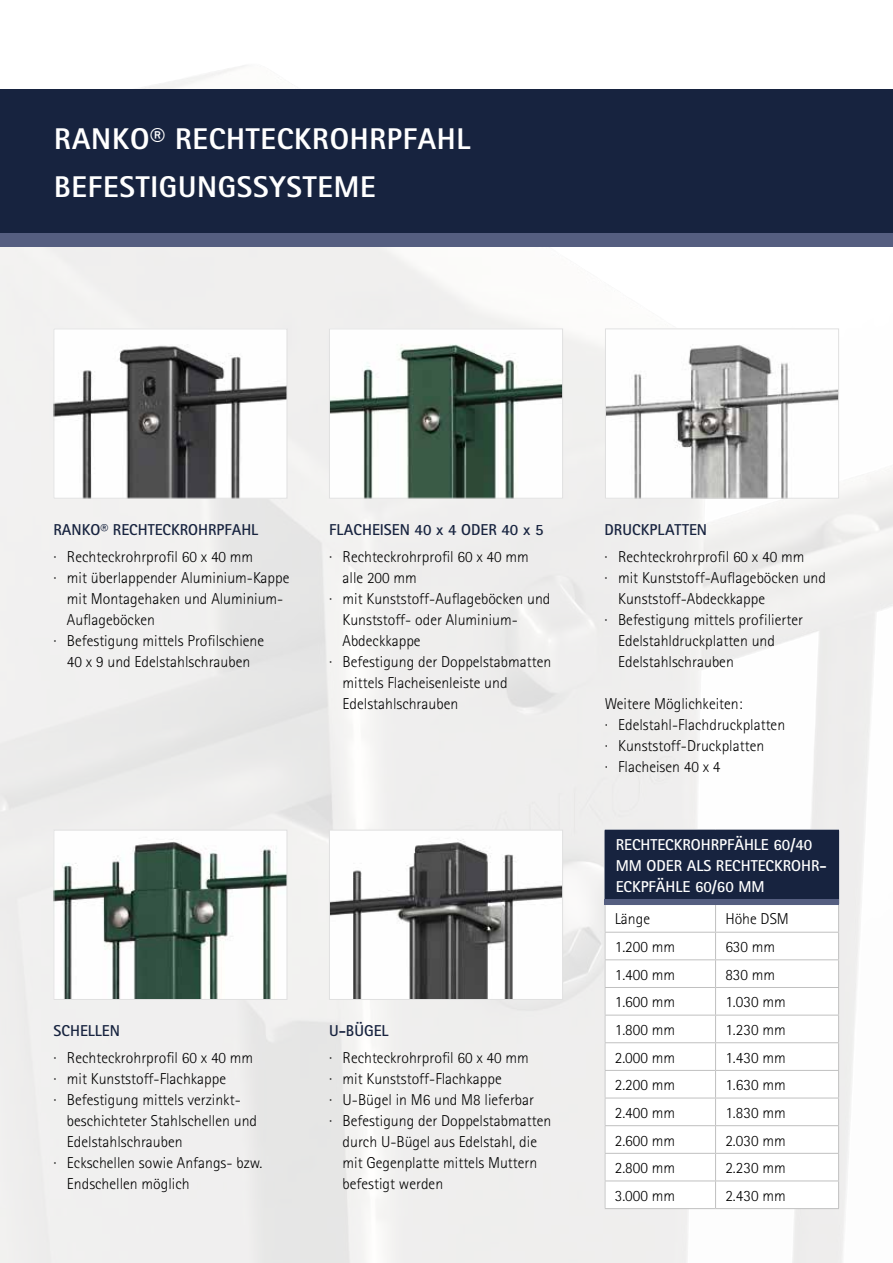
<style>
.page{position:relative;width:893px;height:1263px;background:#fff}
.page>*{position:absolute;margin:0;border:0;box-sizing:border-box;transform-origin:0 0}
.t1{font:800 30px/48.3px "Rotis Sans Serif";letter-spacing:.025em;color:#fff}
.t2{font:300 15.75px/21px "Rotis Sans Serif";color:#000}
.t3{font:700 15.75px "Rotis Sans Serif";color:#17233f}
.t4{font:700 15.75px/21px "Rotis Sans Serif";color:#fff}
</style>
<div class="page">
<img style="left:0;top:65px;width:893px;height:1198px">
<img style="left:607px;top:330px;width:230px;height:167px">
<div style="left:605px;top:328px;width:234px;height:171px;border:1px solid #e0e0e0"></div>
<img style="left:55px;top:330px;width:230px;height:167px">
<div style="left:53px;top:328px;width:234px;height:171px;border:1px solid #e0e0e0"></div>
<img style="left:331px;top:330px;width:230px;height:167px">
<div style="left:329px;top:328px;width:234px;height:171px;border:1px solid #e0e0e0"></div>
<img style="left:55px;top:832px;width:230px;height:166px">
<div style="left:53px;top:830px;width:234px;height:170px;border:1px solid #e0e0e0"></div>
<img style="left:331px;top:832px;width:230px;height:166px">
<div style="left:329px;top:830px;width:234px;height:170px;border:1px solid #e0e0e0"></div>
<div style="left:0;top:231px;width:893px;height:16px;background:#555e80"></div>
<div style="left:0;top:89px;width:893px;height:144px;background:#17233f"></div>
<div style="left:605px;top:830px;width:234px;height:379px;background:#fff"></div>
<div style="left:605px;top:830px;width:234px;height:74px;background:#17233f"></div>
<hr style="left:605px;top:932px;width:111px;height:1px;background:#c0c0c0">
<hr style="left:716px;top:932px;width:123px;height:1px;background:#c0c0c0">
<hr style="left:605px;top:959px;width:111px;height:1px;background:#c0c0c0">
<hr style="left:716px;top:959px;width:123px;height:1px;background:#c0c0c0">
<hr style="left:605px;top:987px;width:111px;height:1px;background:#c0c0c0">
<hr style="left:716px;top:987px;width:123px;height:1px;background:#c0c0c0">
<hr style="left:605px;top:1015px;width:111px;height:1px;background:#c0c0c0">
<hr style="left:716px;top:1015px;width:123px;height:1px;background:#c0c0c0">
<hr style="left:605px;top:1042px;width:111px;height:1px;background:#c0c0c0">
<hr style="left:716px;top:1042px;width:123px;height:1px;background:#c0c0c0">
<hr style="left:605px;top:1070px;width:111px;height:1px;background:#c0c0c0">
<hr style="left:716px;top:1070px;width:123px;height:1px;background:#c0c0c0">
<hr style="left:605px;top:1098px;width:111px;height:1px;background:#c0c0c0">
<hr style="left:716px;top:1098px;width:123px;height:1px;background:#c0c0c0">
<hr style="left:605px;top:1125px;width:111px;height:1px;background:#c0c0c0">
<hr style="left:716px;top:1125px;width:123px;height:1px;background:#c0c0c0">
<hr style="left:605px;top:1153px;width:111px;height:1px;background:#c0c0c0">
<hr style="left:716px;top:1153px;width:123px;height:1px;background:#c0c0c0">
<hr style="left:605px;top:1180px;width:111px;height:1px;background:#c0c0c0">
<hr style="left:716px;top:1180px;width:123px;height:1px;background:#c0c0c0">
<hr style="left:605px;top:1208px;width:111px;height:1px;background:#c0c0c0">
<hr style="left:716px;top:1208px;width:123px;height:1px;background:#c0c0c0">
<svg style="left:605px;top:905px;width:1px;height:303px"></svg>
<svg style="left:715px;top:905px;width:1px;height:303px"></svg>
<svg style="left:838px;top:905px;width:1px;height:303px"></svg>
<div style="left:605px;top:899px;width:234px;height:6px;background:#555e80"></div>
<h1 class="t1" style="left:54px;top:114px;width:418px">RANKO® RECHTECKROHRPFAHL<br>BEFESTIGUNGSSYSTEME</h1>
<p class="t3" style="left:53px;top:520px;width:206px">RANKO® RECHTECKROHRPFAHL</p>
<p class="t2" style="left:53px;top:547px;width:201px">· Rechteckrohrprofil 60 x 40 mm</p>
<p class="t2" style="left:53px;top:568px;width:238px">· mit überlappender Aluminium-Kappe</p>
<p class="t2" style="left:67px;top:589px;width:218px">mit Montagehaken und Aluminium-</p>
<p class="t2" style="left:67px;top:610px;width:90px">Auflageböcken</p>
<p class="t2" style="left:53px;top:631px;width:212px">· Befestigung mittels Profilschiene</p>
<p class="t2" style="left:67px;top:652px;width:185px">40 x 9 und Edelstahlschrauben</p>
<p class="t3" style="left:329px;top:520px;width:216px">FLACHEISEN 40 x 4 ODER 40 x 5</p>
<p class="t2" style="left:329px;top:547px;width:201px">· Rechteckrohrprofil 60 x 40 mm</p>
<p class="t2" style="left:343px;top:568px;width:76px">alle 200 mm</p>
<p class="t2" style="left:329px;top:589px;width:223px">· mit Kunststoff-Auflageböcken und</p>
<p class="t2" style="left:343px;top:610px;width:177px">Kunststoff- oder Aluminium-</p>
<p class="t2" style="left:343px;top:631px;width:80px">Abdeckkappe</p>
<p class="t2" style="left:329px;top:652px;width:224px">· Befestigung der Doppelstabmatten</p>
<p class="t2" style="left:343px;top:672px;width:167px">mittels Flacheisenleiste und</p>
<p class="t2" style="left:343px;top:693px;width:117px">Edelstahlschrauben</p>
<p class="t3" style="left:53px;top:1020px;width:68px">SCHELLEN</p>
<p class="t2" style="left:53px;top:1047px;width:201px">· Rechteckrohrprofil 60 x 40 mm</p>
<p class="t2" style="left:53px;top:1068px;width:174px">· mit Kunststoff-Flachkappe</p>
<p class="t2" style="left:53px;top:1089px;width:189px">· Befestigung mittels verzinkt-</p>
<p class="t2" style="left:67px;top:1110px;width:192px">beschichteter Stahlschellen und</p>
<p class="t2" style="left:67px;top:1131px;width:117px">Edelstahlschrauben</p>
<p class="t2" style="left:53px;top:1152px;width:210px">· Eckschellen sowie Anfangs- bzw.</p>
<p class="t2" style="left:67px;top:1173px;width:124px">Endschellen möglich</p>
<p class="t3" style="left:329px;top:1020px;width:61px">U-BÜGEL</p>
<p class="t2" style="left:329px;top:1047px;width:201px">· Rechteckrohrprofil 60 x 40 mm</p>
<p class="t2" style="left:329px;top:1068px;width:174px">· mit Kunststoff-Flachkappe</p>
<p class="t2" style="left:329px;top:1089px;width:207px">· U-Bügel in M6 und M8 lieferbar</p>
<p class="t2" style="left:329px;top:1110px;width:224px">· Befestigung der Doppelstabmatten</p>
<p class="t2" style="left:343px;top:1131px;width:196px">durch U-Bügel aus Edelstahl, die</p>
<p class="t2" style="left:343px;top:1152px;width:196px">mit Gegenplatte mittels Muttern</p>
<p class="t2" style="left:343px;top:1173px;width:102px">befestigt werden</p>
<p class="t3" style="left:605px;top:520px;width:104px">DRUCKPLATTEN</p>
<p class="t2" style="left:605px;top:547px;width:201px">· Rechteckrohrprofil 60 x 40 mm</p>
<p class="t2" style="left:605px;top:568px;width:223px">· mit Kunststoff-Auflageböcken und</p>
<p class="t2" style="left:618px;top:589px;width:148px">Kunststoff-Abdeckkappe</p>
<p class="t2" style="left:605px;top:610px;width:200px">· Befestigung mittels profilierter</p>
<p class="t2" style="left:618px;top:631px;width:158px">Edelstahldruckplatten und</p>
<p class="t2" style="left:618px;top:652px;width:117px">Edelstahlschrauben</p>
<p class="t2" style="left:605px;top:693px;width:182px">Weitere Möglichkeiten:<br>· Edelstahl-Flachdruckplatten · Kunststoff-Druckplatten<br>· Flacheisen 40 x 4</p>
<p class="t4" style="left:616px;top:834px;width:213px">RECHTECKROHRPFÄHLE 60/40<br>MM ODER ALS RECHTECKROHR-<br>ECKPFÄHLE 60/60 MM</p>
<p class="t2" style="left:615px;top:908px;width:37px">Länge</p>
<p class="t2" style="left:725px;top:908px;width:65px">Höhe DSM</p>
<p class="t2" style="left:615px;top:936px;width:62px">1.200 mm</p>
<p class="t2" style="left:725px;top:936px;width:51px">630 mm</p>
<p class="t2" style="left:615px;top:964px;width:62px">1.400 mm</p>
<p class="t2" style="left:725px;top:964px;width:51px">830 mm</p>
<p class="t2" style="left:615px;top:991px;width:62px">1.600 mm</p>
<p class="t2" style="left:725px;top:991px;width:62px">1.030 mm</p>
<p class="t2" style="left:615px;top:1019px;width:62px">1.800 mm</p>
<p class="t2" style="left:725px;top:1019px;width:62px">1.230 mm</p>
<p class="t2" style="left:615px;top:1047px;width:62px">2.000 mm</p>
<p class="t2" style="left:725px;top:1047px;width:62px">1.430 mm</p>
<p class="t2" style="left:615px;top:1074px;width:62px">2.200 mm</p>
<p class="t2" style="left:725px;top:1074px;width:62px">1.630 mm</p>
<p class="t2" style="left:615px;top:1102px;width:62px">2.400 mm</p>
<p class="t2" style="left:725px;top:1102px;width:62px">1.830 mm</p>
<p class="t2" style="left:615px;top:1130px;width:62px">2.600 mm</p>
<p class="t2" style="left:725px;top:1130px;width:62px">2.030 mm</p>
<p class="t2" style="left:615px;top:1157px;width:62px">2.800 mm</p>
<p class="t2" style="left:725px;top:1157px;width:62px">2.230 mm</p>
<p class="t2" style="left:615px;top:1185px;width:62px">3.000 mm</p>
<p class="t2" style="left:725px;top:1185px;width:62px">2.430 mm</p>
</div>
